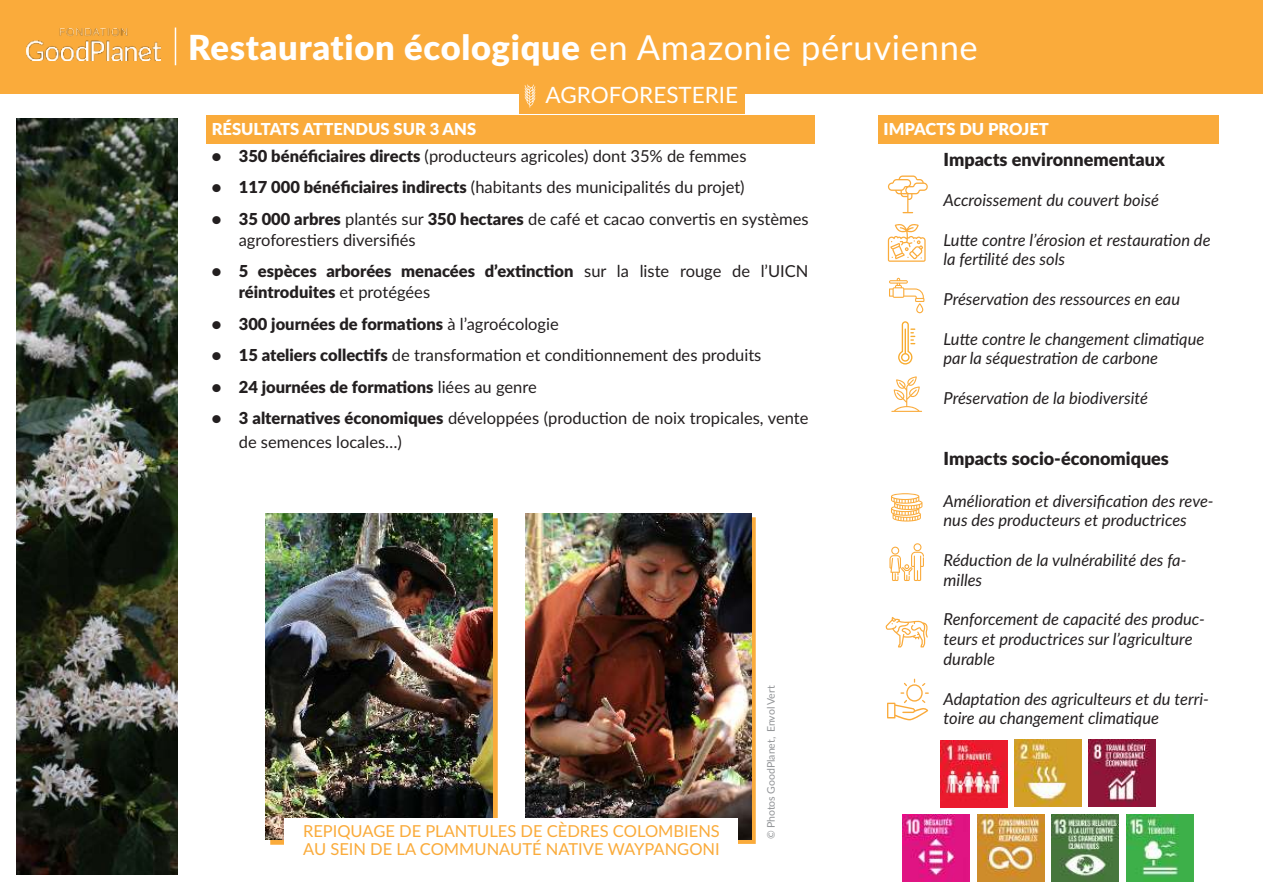
<style>
.page{position:relative;width:1263px;height:893px;background:#fff}
.page>*{position:absolute;margin:0;border:0;box-sizing:border-box;transform-origin:0 0}
.t1{font:900 34.5px "Lato";letter-spacing:.02em;color:#fff}
.t2{font:22.5px "Lato";color:#fff}
.t3{font:900 18px "Lato";color:#231f20}
.t4{font:italic 16.5px/19.8px "Lato";color:#231f20}
.t5{font:16.5px/21px "Lato";color:#231f20}
.t6{font:900 16.5px/21px "Lato";color:#231f20}
.t7{font:16.5px "Lato";color:#faab3b}
.t8{font:900 16.5px "Lato";color:#fff}
.t9{font:10.5px "Lato";color:#939598}
.s1{font-weight:400}
.s2{font-weight:900}
</style>
<div class="page">
<div style="left:0;top:0;width:1263px;height:94px;background:#faab3b"></div>
<img style="left:27px;top:28px;width:134px;height:33px">
<div style="left:206px;top:115px;width:608px;height:29px;background:#faab3b"></div>
<hr style="left:175px;top:28px;width:1px;height:37px;background:#fff">
<div style="left:270px;top:518px;width:228px;height:326px;background:#faab3b"></div>
<img style="left:265px;top:513px;width:228px;height:326px">
<svg style="left:738px;top:517px;width:18px;height:327px;background:#d99b45"></svg>
<img style="left:526px;top:513px;width:225px;height:326px">
<div style="left:285px;top:818px;width:453px;height:47px;background:#fff"></div>
<div style="left:519px;top:79px;width:225px;height:35px;background:#faab3b"></div>
<svg style="left:525px;top:85px;width:10px;height:23px"></svg>
<div style="left:877px;top:115px;width:341px;height:29px;background:#faab3b"></div>
<svg style="left:889px;top:278px;width:35px;height:35px"></svg>
<svg style="left:888px;top:176px;width:40px;height:37px"></svg>
<svg style="left:885px;top:617px;width:43px;height:30px"></svg>
<svg style="left:888px;top:224px;width:38px;height:38px"></svg>
<svg style="left:898px;top:321px;width:17px;height:44px"></svg>
<svg style="left:891px;top:493px;width:31px;height:29px"></svg>
<svg style="left:891px;top:376px;width:31px;height:36px"></svg>
<svg style="left:889px;top:543px;width:35px;height:38px"></svg>
<svg style="left:887px;top:679px;width:42px;height:41px"></svg>
<img style="left:16px;top:119px;width:161px;height:755px">
<img style="left:903px;top:814px;width:67px;height:67px">
<img style="left:977px;top:814px;width:67px;height:67px">
<img style="left:1052px;top:814px;width:67px;height:67px">
<img style="left:1126px;top:814px;width:67px;height:67px">
<img style="left:1014px;top:740px;width:67px;height:67px">
<img style="left:1089px;top:740px;width:67px;height:67px">
<img style="left:940px;top:740px;width:67px;height:67px">
<h1 class="t1" style="left:188px;top:22px;width:791px">Restauration écologique <span class="s1">en Amazonie péruvienne</span></h1>
<h2 class="t2" style="left:545px;top:83px;width:194px">AGROFORESTERIE</h2>
<p class="t8" style="left:883px;top:119px;width:167px">IMPACTS DU PROJET</p>
<p class="t3" style="left:943px;top:146px;width:223px">Impacts environnementaux</p>
<p class="t4" style="left:943px;top:191px;width:217px">Accroissement du couvert boisé</p>
<p class="t4" style="left:943px;top:229px;width:269px">Lutte contre l’érosion et restauration de la fertilité des sols</p>
<p class="t4" style="left:943px;top:288px;width:238px">Préservation des ressources en eau</p>
<p class="t4" style="left:943px;top:328px;width:262px">Lutte contre le changement climatique par la séquestration de carbone</p>
<p class="t4" style="left:943px;top:387px;width:206px">Préservation de la biodiversité</p>
<p class="t8" style="left:212px;top:119px;width:266px">RÉSULTATS ATTENDUS SUR 3 ANS</p>
<p class="t5" style="left:212px;top:145px;width:536px"><span class="s2">• 350 bénéficiaires directs</span> (producteurs agricoles) dont 35% de femmes</p>
<p class="t5" style="left:212px;top:177px;width:534px"><span class="s2">• 117 000 bénéficiaires indirects</span> (habitants des municipalités du projet)</p>
<p class="t5" style="left:239px;top:208px;width:571px;text-indent:-27px"><span class="s2">• 35 000 arbres</span> plantés sur <span class="s2">350 hectares</span> de café et cacao convertis en systèmes agroforestiers diversifiés</p>
<p class="t6" style="left:239px;top:260px;width:571px;text-indent:-27px">• 5 espèces arborées menacées d’extinction <span class="s1">sur la liste rouge de l’UICN </span>réintroduites <span class="s1">et protégées</span></p>
<p class="t6" style="left:212px;top:313px;width:349px">• 300 journées de formations <span class="s1">à l’agroécologie</span></p>
<p class="t5" style="left:212px;top:344px;width:551px"><span class="s2">• 15 ateliers collectifs</span> de transformation et conditionnement des produits</p>
<p class="t6" style="left:212px;top:376px;width:326px">• 24 journées de formations <span class="s1">liées au genre</span></p>
<p class="t5" style="left:239px;top:405px;width:571px;line-height:24px;text-indent:-27px"><span class="s2">• 3 alternatives économiques</span> développées (production de noix tropicales, vente de semences locales…)</p>
<p class="t3" style="left:943px;top:445px;width:227px">Impacts socio-économiques</p>
<p class="t4" style="left:943px;top:490px;width:272px">Amélioration et diversification des reve&shy;nus des producteurs et productrices</p>
<p class="t4" style="left:943px;top:549px;width:244px">Réduction de la vulnérabilité des fa&shy;milles</p>
<p class="t4" style="left:943px;top:609px;width:263px">Renforcement de capacité des produc&shy;teurs et productrices sur l’agriculture durable</p>
<p class="t4" style="left:943px;top:688px;width:267px">Adaptation des agriculteurs et du terri&shy;toire au changement climatique</p>
<p class="t9" style="left:763px;top:839px;width:155px;rotate:-90deg">© Photos GoodPlanet, Envol Vert</p>
<p class="t7" style="left:303px;top:822px;width:418px">REPIQUAGE DE PLANTULES DE CÈDRES COLOMBIENS</p>
<p class="t7" style="left:303px;top:838px;width:418px">AU SEIN DE LA COMMUNAUTÉ NATIVE WAYPANGONI</p>
</div>
